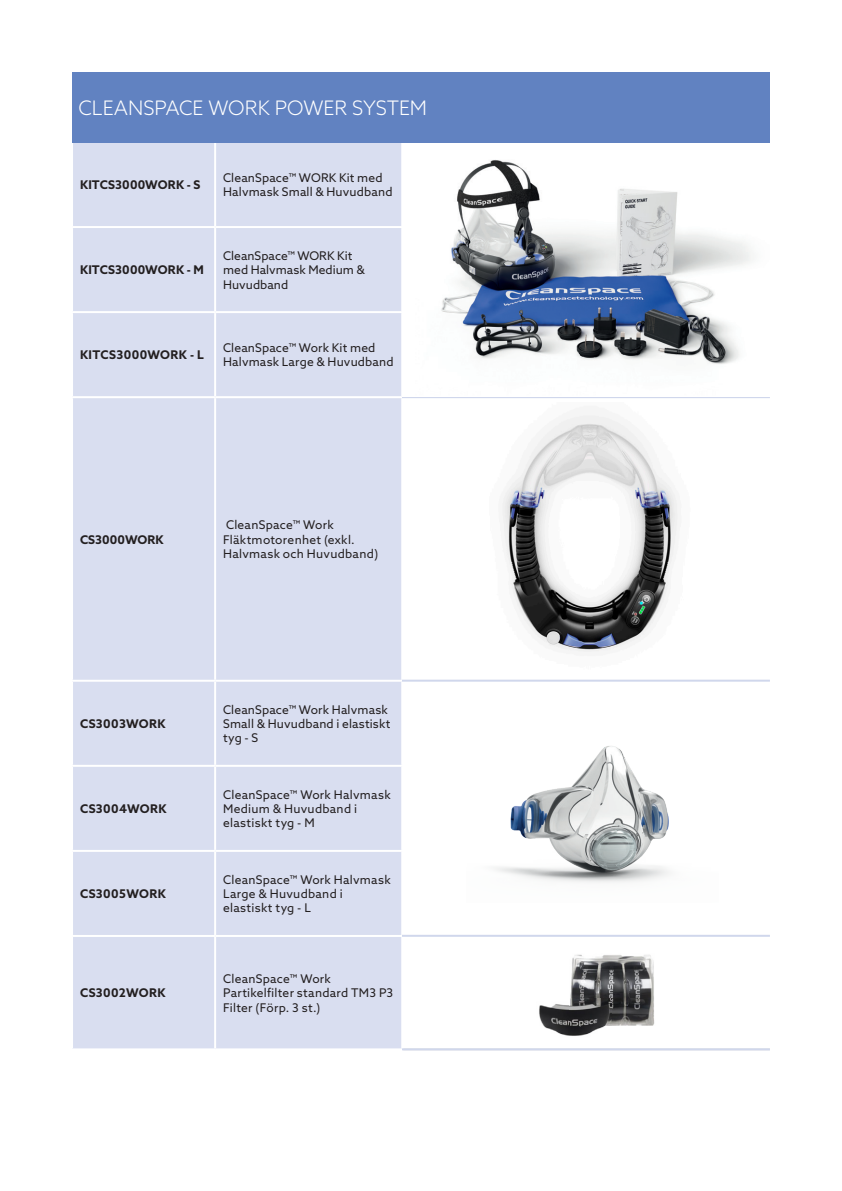
<style>
.page{position:relative;width:842px;height:1191px;background:#fff}
.page>*{position:absolute;margin:0;border:0;box-sizing:border-box;transform-origin:0 0}
.t1{font:300 20px "Azo Sans";color:#fff}
.t2{font:12px/14.4px "Azo Sans";letter-spacing:.02em;color:#231f20}
.t3{font:700 12px "Azo Sans";letter-spacing:.02em;color:#231f20}
</style>
<div class="page">
<div style="left:73px;top:143px;width:328px;height:905px;background:#d9def0"></div>
<hr style="left:71px;top:226px;width:144px;height:2px;background:#fff">
<hr style="left:71px;top:311px;width:144px;height:2px;background:#fff">
<hr style="left:71px;top:396px;width:144px;height:2px;background:#fff">
<hr style="left:71px;top:680px;width:144px;height:2px;background:#fff">
<hr style="left:71px;top:765px;width:144px;height:2px;background:#fff">
<hr style="left:71px;top:850px;width:144px;height:2px;background:#fff">
<hr style="left:71px;top:935px;width:144px;height:2px;background:#fff">
<hr style="left:214px;top:143px;width:2px;height:83px;background:#fff">
<hr style="left:215px;top:226px;width:188px;height:2px;background:#fff">
<hr style="left:214px;top:228px;width:2px;height:83px;background:#fff">
<hr style="left:215px;top:311px;width:188px;height:2px;background:#fff">
<hr style="left:214px;top:313px;width:2px;height:83px;background:#fff">
<hr style="left:215px;top:396px;width:188px;height:2px;background:#fff">
<hr style="left:214px;top:398px;width:2px;height:282px;background:#fff">
<hr style="left:215px;top:680px;width:188px;height:2px;background:#fff">
<hr style="left:214px;top:681px;width:2px;height:84px;background:#fff">
<hr style="left:215px;top:765px;width:188px;height:2px;background:#fff">
<hr style="left:214px;top:767px;width:2px;height:83px;background:#fff">
<hr style="left:215px;top:850px;width:188px;height:2px;background:#fff">
<hr style="left:214px;top:852px;width:2px;height:83px;background:#fff">
<hr style="left:215px;top:935px;width:188px;height:2px;background:#fff">
<hr style="left:214px;top:937px;width:2px;height:111px;background:#fff">
<div style="left:72px;top:72px;width:698px;height:71px;background:#6182c1"></div>
<img style="left:502px;top:415px;width:176px;height:237px">
<img style="left:570px;top:954px;width:85px;height:72px">
<img style="left:539px;top:1004px;width:66px;height:32px">
<img style="left:570px;top:998px;width:41px;height:28px">
<img style="left:495px;top:746px;width:175px;height:137px">
<hr style="left:402px;top:934px;width:368px;height:2px;background:#d0d7ec">
<hr style="left:402px;top:396px;width:368px;height:2px;background:#d0d7ec">
<hr style="left:402px;top:679px;width:368px;height:2px;background:#d0d7ec">
<hr style="left:402px;top:1048px;width:368px;height:2px;background:#d0d7ec">
<img style="left:441px;top:160px;width:310px;height:204px">
<p class="t1" style="left:79px;top:95px;width:350px">CLEANSPACE WORK POWER SYSTEM</p>
<p class="t3" style="left:80px;top:177px;width:122px">KITCS3000WORK S-</p>
<p class="t2" style="left:223px;top:170px;width:161px">CleanSpace™ WORK Kit med</p>
<p class="t2" style="left:223px;top:185px;width:171px">Halvmask Small &amp; Huvudband</p>
<p class="t3" style="left:80px;top:262px;width:125px">KITCS3000WORK M-</p>
<p class="t2" style="left:223px;top:248px;width:143px">CleanSpace™ WORK Kit med Halvmask Medium &amp;<br>Huvudband</p>
<p class="t3" style="left:80px;top:347px;width:125px">KITCS3000WORK L-</p>
<p class="t2" style="left:223px;top:340px;width:154px">CleanSpace™ Work Kit med</p>
<p class="t2" style="left:223px;top:355px;width:172px">Halvmask Large &amp; Huvudband</p>
<p class="t3" style="left:80px;top:531px;width:85px">CS3000WORK</p>
<p class="t2" style="left:223px;top:517px;width:157px">CleanSpace™ Work<br>Fläktmotorenhet (exkl.<br>Halvmask och Huvudband(</p>
<p class="t3" style="left:80px;top:716px;width:87px">CS3003WORK</p>
<p class="t3" style="left:80px;top:801px;width:88px">CS3004WORK</p>
<p class="t3" style="left:80px;top:886px;width:87px">CS3005WORK</p>
<p class="t3" style="left:80px;top:985px;width:87px">CS3002WORK</p>
<p class="t2" style="left:223px;top:702px;width:169px">CleanSpace™ Work Halvmask<br>Small &amp; Huvudband i elastiskt tyg S-</p>
<p class="t2" style="left:223px;top:787px;width:169px">CleanSpace™ Work Halvmask<br>Medium &amp; Huvudband i elastiskt tyg M-</p>
<p class="t2" style="left:223px;top:872px;width:169px">CleanSpace™ Work Halvmask<br>Large &amp; Huvudband i elastiskt tyg L-</p>
<p class="t2" style="left:223px;top:971px;width:172px">CleanSpace™ Work<br>Partikelfilter standard TM P3 3<br>Filter (Förp 3. s t (.</p>
</div>
